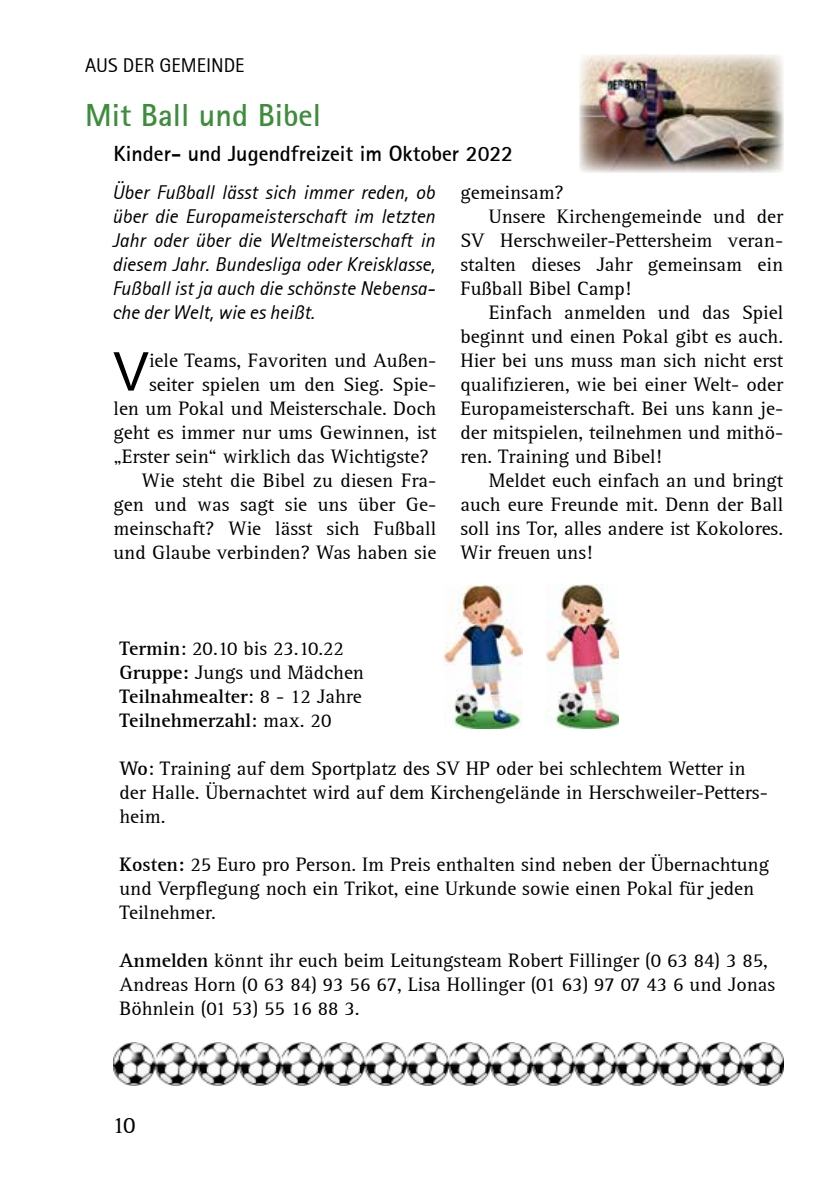
<style>
.page{position:relative;width:840px;height:1191px;background:#fff}
.page>*{position:absolute;margin:0;border:0;box-sizing:border-box;transform-origin:0 0}
.t1{font:53.6px "Arial";color:#000}
.t2{font:700 32px "Rotis Sans Serif";color:#3e8d3c}
.t3{font:24px "Rotis Serif";color:#000}
.t4{font:700 22px "Rotis Sans Serif";color:#000}
.t5{font:20px/24px "Rotis Serif";color:#000}
.t6{font:italic 20px/24px "Rotis Sans Serif";color:#000;text-align:justify}
.t7{font:20px "Rotis Sans Serif";color:#000}
.s1{font-weight:700}
</style>
<div class="page">
<img style="left:546px;top:584px;width:72px;height:145px">
<img style="left:444px;top:585px;width:78px;height:144px">
<img style="left:114px;top:1042px;width:669px;height:43px">
<img style="left:579px;top:55px;width:203px;height:118px">
<p class="t7" style="left:85px;top:53px;width:161px">AUS DER GEMEINDE</p>
<h2 class="t2" style="left:85px;top:95px;width:237px">Mit Ball und Bibel</h2>
<p class="t4" style="left:113px;top:140px;width:401px">Kinder- und Jugendfreizeit im Oktober 2022</p>
<p class="t6" style="left:112px;top:180px;width:324px">Über Fußball lässt sich immer reden, ob über die Europameisterschaft im letzten Jahr oder über die Weltmeisterschaft in diesem Jahr. Bundesliga oder Kreisklasse, Fußball ist ja auch die schönste Nebensa&shy;che der Welt, wie es heißt.</p>
<h1 class="t1" style="left:113px;top:335px;width:37px">V</h1>
<p class="t5" style="left:149px;top:348px;width:289px">iele Teams, Favoriten und Außen-</p>
<p class="t5" style="left:149px;top:372px;width:289px">seiter spielen um den Sieg. Spie-</p>
<p class="t5" style="left:113px;top:396px;width:324px">len um Pokal und Meisterschale. Doch</p>
<p class="t5" style="left:113px;top:420px;width:324px">geht es immer nur ums Gewinnen, ist</p>
<p class="t5" style="left:113px;top:444px;width:316px">„Erster sein“ wirklich das Wichtigste?</p>
<p class="t5" style="left:142px;top:468px;width:296px">Wie steht die Bibel zu diesen Fra-</p>
<p class="t5" style="left:113px;top:492px;width:324px">gen und was sagt sie uns über Ge-</p>
<p class="t5" style="left:113px;top:516px;width:324px">meinschaft? Wie lässt sich Fußball</p>
<p class="t5" style="left:113px;top:540px;width:324px">und Glaube verbinden? Was haben sie</p>
<p class="t5" style="left:460px;top:180px;width:105px">gemeinsam?</p>
<p class="t5" style="left:488px;top:204px;width:296px">Unsere Kirchengemeinde und der</p>
<p class="t5" style="left:460px;top:228px;width:324px">SV Herschweiler-Pettersheim veran-</p>
<p class="t5" style="left:460px;top:252px;width:324px">stalten dieses Jahr gemeinsam ein</p>
<p class="t5" style="left:460px;top:276px;width:172px">Fußball Bibel Camp!</p>
<p class="t5" style="left:488px;top:300px;width:296px">Einfach anmelden und das Spiel</p>
<p class="t5" style="left:460px;top:324px;width:324px">beginnt und einen Pokal gibt es auch.</p>
<p class="t5" style="left:460px;top:348px;width:324px">Hier bei uns muss man sich nicht erst</p>
<p class="t5" style="left:460px;top:372px;width:324px">qualifizieren, wie bei einer Welt- oder</p>
<p class="t5" style="left:460px;top:396px;width:324px">Europameisterschaft. Bei uns kann je-</p>
<p class="t5" style="left:460px;top:420px;width:324px">der mitspielen, teilnehmen und mithö-</p>
<p class="t5" style="left:460px;top:444px;width:203px">ren. Training und Bibel!</p>
<p class="t5" style="left:488px;top:468px;width:296px">Meldet euch einfach an und bringt</p>
<p class="t5" style="left:460px;top:492px;width:324px">auch eure Freunde mit. Denn der Ball</p>
<p class="t5" style="left:460px;top:516px;width:324px">soll ins Tor, alles andere ist Kokolores.</p>
<p class="t5" style="left:460px;top:540px;width:133px">Wir freuen uns!</p>
<p class="t5" style="left:119px;top:637px;width:246px"><span class="s1">Termin</span>: 20.10 bis 23.10.22<br><span class="s1">Gruppe:</span> Jungs und Mädchen<br><span class="s1">Teilnahmealter</span>: 8 - 12 Jahre<br><span class="s1">Teilnehmerzahl</span>: max. 20</p>
<p class="t5" style="left:119px;top:757px;width:649px"><span class="s1">Wo</span>: Training auf dem Sportplatz des SV HP oder bei schlechtem Wetter in der Halle. Übernachtet wird auf dem Kirchengelände in Herschweiler-Petters&shy;heim.</p>
<p class="t5" style="left:119px;top:853px;width:650px"><span class="s1">Kosten:</span> 25 Euro pro Person. Im Preis enthalten sind neben der Übernachtung und Verpflegung noch ein Trikot, eine Urkunde sowie einen Pokal für jeden<br>Teilnehmer.</p>
<p class="t5" style="left:119px;top:949px;width:657px"><span class="s1">Anmelden</span> könnt ihr euch beim Leitungsteam Robert Fillinger (0 63 84) 3 85,<br>Andreas Horn (0 63 84) 93 56 67, Lisa Hollinger (01 63) 97 07 43 6 und Jonas<br>Böhnlein (01 53) 55 16 88 3.</p>
<p class="t3" style="left:112px;top:1110px;width:25px">10</p>
</div>
